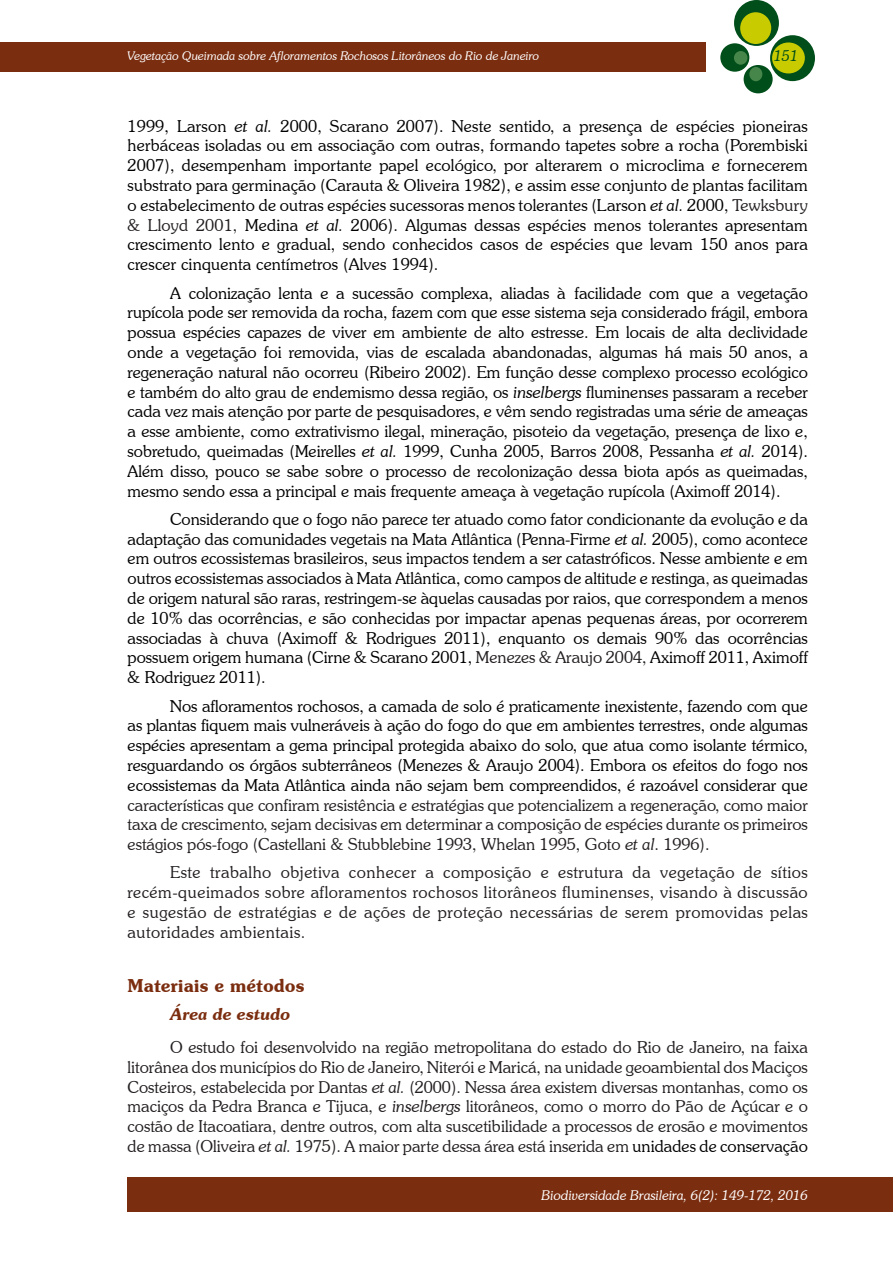
<style>
.page{position:relative;width:893px;height:1263px;background:#fff}
.page>*{position:absolute;margin:0;border:0;box-sizing:border-box;transform-origin:0 0}
.t1{font:600 18px "Souvenir IT Cby BT";color:#7b2d0f}
.t2{font:300 16.5px/19.8px "Souvenir IT Cby BT";color:#000;text-align:justify}
.t3{font:300 16.5px/19.8px "Souvenir IT Cby BT";color:#231f20;text-align:justify}
.t4{font:italic 600 16.5px "Souvenir IT Cby BT";color:#7b2d0f}
.t5{font:italic 300 15px "Souvenir IT Cby BT";color:#004e1a}
.t6{font:italic 300 13.5px "Souvenir IT Cby BT";color:#fff}
.t7{font:italic 300 12px "Souvenir IT Cby BT";color:#fff}
.s1{font-style:italic}
.s2{color:#231f20}
.s3{color:#000}
</style>
<div class="page">
<div style="left:0;top:43px;width:705px;height:29px;background:#7b2d0f"></div>
<div style="left:734px;top:0;width:45px;height:46px;background:#004e1a;border-radius:50%"></div>
<div style="left:770px;top:35px;width:45px;height:46px;background:#004e1a;border-radius:50%"></div>
<div style="left:720px;top:43px;width:29px;height:29px;background:#004e1a;border-radius:50%"></div>
<div style="left:744px;top:65px;width:29px;height:28px;background:#004e1a;border-radius:50%"></div>
<div style="left:740px;top:12px;width:31px;height:32px;background:#c8cb00;border-radius:50%"></div>
<div style="left:772px;top:42px;width:33px;height:31px;background:#c8cb00;border-radius:50%"></div>
<div style="left:734px;top:51px;width:13px;height:14px;background:#47864a;border-radius:50%"></div>
<div style="left:749px;top:67px;width:13px;height:14px;background:#47864a;border-radius:50%"></div>
<div style="left:128px;top:1178px;width:765px;height:34px;background:#7b2d0f"></div>
<p class="t7" style="left:128px;top:48px;width:413px">Vegetação Queimada sobre Afloramentos Rochosos Litorâneos do Rio de Janeiro</p>
<p class="t5" style="left:774px;top:46px;width:26px">151</p>
<p class="t2" style="left:128px;top:116px;width:682px">1999, Larson <span class="s1">et al.</span> 2000, Scarano 2007). Neste sentido, a presença de espécies pioneiras herbáceas isoladas ou em associação com outras, formando tapetes sobre a rocha (Porembiski 2007), desempenham importante papel ecológico, por alterarem o microclima e fornecerem substrato para germinação (Carauta &amp; Oliveira 1982), e assim esse conjunto de plantas facilitam o estabelecimento de outras espécies sucessoras menos tolerantes (Larson <span class="s1">et al.</span> 2000, <span class="s2">Tewksbury &amp; Lloyd 2001,</span> Medina <span class="s1">et al.</span> 2006). Algumas dessas espécies menos tolerantes apresentam crescimento lento e gradual, sendo conhecidos casos de espécies que levam 150 anos para crescer cinquenta centímetros (Alves 1994).</p>
<p class="t2" style="left:128px;top:283px;width:682px;text-indent:43px">A colonização lenta e a sucessão complexa, aliadas à facilidade com que a vegetação rupícola pode ser removida da rocha, fazem com que esse sistema seja considerado frágil, embora possua espécies capazes de viver em ambiente de alto estresse. Em locais de alta declividade onde a vegetação foi removida, vias de escalada abandonadas, algumas há mais 50 anos, a regeneração natural não ocorreu (Ribeiro 2002). Em função desse complexo processo ecológico e também do alto grau de endemismo dessa região, os <span class="s1">inselbergs</span> fluminenses passaram a receber cada vez mais atenção por parte de pesquisadores, e vêm sendo registradas uma série de ameaças a esse ambiente, como extrativismo ilegal, mineração, pisoteio da vegetação, presença de lixo e, sobretudo, queimadas (Meirelles <span class="s1">et al.</span> 1999, Cunha 2005, Barros 2008, Pessanha <span class="s1">et al.</span> 2014).<br>Além disso, pouco se sabe sobre o processo de recolonização dessa biota após as queimadas, mesmo sendo essa a principal e mais frequente ameaça à vegetação rupícola (Aximoff 2014).</p>
<p class="t2" style="left:128px;top:509px;width:682px;text-indent:43px">Considerando que o fogo não parece ter atuado como fator condicionante da evolução e da adaptação das comunidades vegetais na Mata Atlântica (Penna-Firme <span class="s1">et al.</span> 2005), como acontece em outros ecossistemas brasileiros, seus impactos tendem a ser catastróficos. Nesse ambiente e em outros ecossistemas associados à Mata Atlântica, como campos de altitude e restinga<span class="s2">,</span> as queimadas de origem natural são raras, restringem-se àquelas causadas por raios, que correspondem a menos de 10% das ocorrências, e são conhecidas por impactar apenas pequenas áreas, por ocorrerem associadas à chuva (Aximoff &amp; Rodrigues 2011), enquanto os demais 90% das ocorrências possuem origem humana (Cirne &amp; Scarano 2001, <span class="s2">Menezes &amp; Araujo 2004,</span> Aximoff 2011, Aximoff &amp; Rodriguez 2011).</p>
<p class="t2" style="left:128px;top:696px;width:682px;text-indent:43px">Nos afloramentos rochosos, a camada de solo é praticamente inexistente, fazendo com que as plantas fiquem mais vulneráveis à ação do fogo do que em ambientes terrestres, onde algumas espécies apresentam a gema principal protegida abaixo do solo, que atua como isolante térmico, resguardando os órgãos subterrâneos (Menezes &amp; Araujo 2004). Embora os efeitos do fogo nos ecossistemas da Mata Atlântica ainda não sejam bem compreendidos, é razoável considerar que</p>
<p class="t3" style="left:128px;top:795px;width:682px">características que confiram resistência e estratégias que potencializem a regeneração, como maior taxa de crescimento, sejam decisivas em determinar a composição de espécies durante os primeiros estágios pós-fogo (Castellani &amp; Stubblebine 1993, Whelan 1995, Goto <span class="s1">et al</span>. 1996).</p>
<p class="t3" style="left:128px;top:862px;width:682px;text-indent:43px">Este trabalho objetiva conhecer a composição e estrutura da vegetação de sítios recém-queimados sobre afloramentos rochosos litorâneos fluminenses, visando à discussão e sugestão de estratégias e de ações de proteção necessárias de serem promovidas pelas autoridades ambientais.</p>
<p class="t1" style="left:128px;top:974px;width:178px">Materiais e métodos</p>
<p class="t4" style="left:170px;top:1004px;width:122px">Área de estudo</p>
<p class="t3" style="left:128px;top:1037px;width:682px;text-indent:43px">O estudo foi desenvolvido na região metropolitana do estado do Rio de Janeiro, na faixa litorânea dos municípios do Rio de Janeiro, Niterói e Maricá, na unidade geoambiental dos Maciços Costeiros, estabelecida por Dantas <span class="s1">et al.</span> (2000). Nessa área existem diversas montanhas, como os maciços da Pedra Branca e Tijuca, e <span class="s1">inselbergs</span> litorâneos, como o morro do Pão de Açúcar e o costão de Itacoatiara, dentre outros, com alta suscetibilidade a processos de erosão e movimentos de massa (Oliveira <span class="s1">et al.</span> 1975). A maior parte dessa área está inserida em <span class="s3">unidades de conservação</span></p>
<p class="t6" style="left:541px;top:1187px;width:268px">Biodiversidade Brasileira, 6(2): 149-172, 2016</p>
</div>
